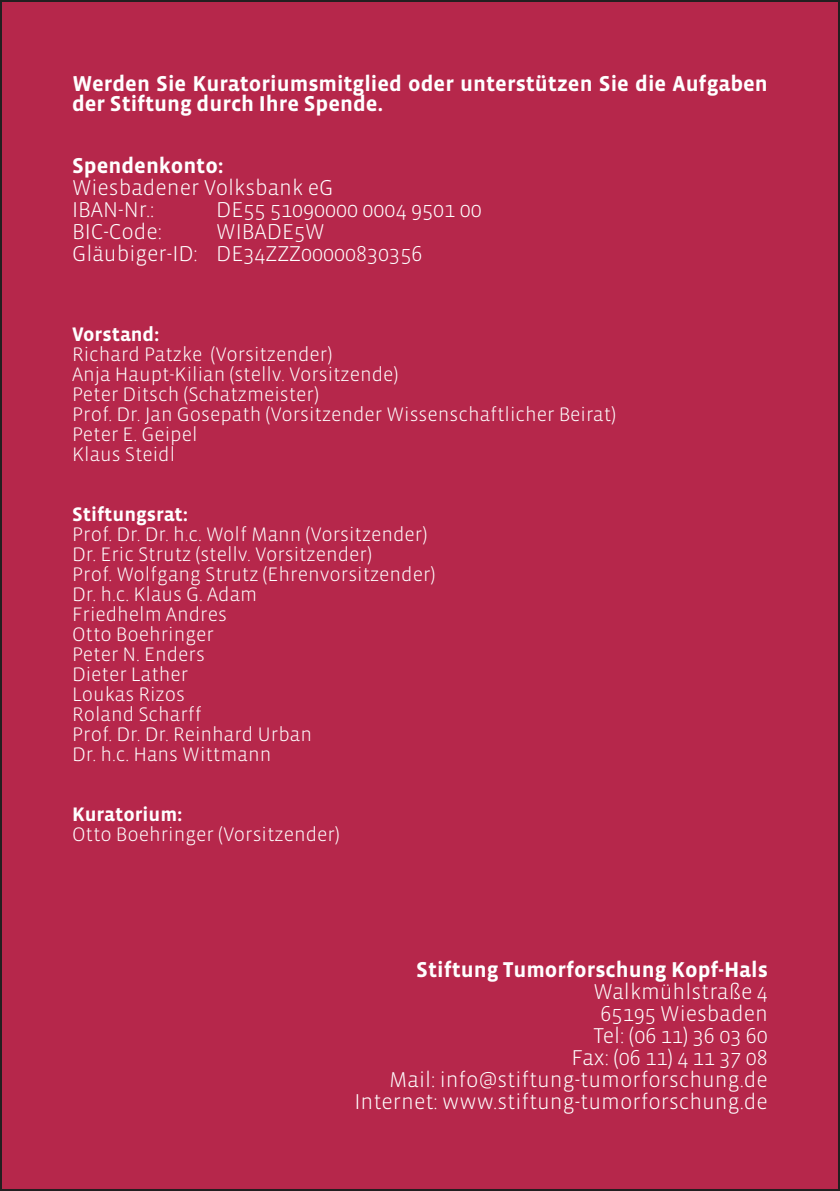
<style>
.page{position:relative;width:840px;height:1191px;background:#fff}
.page>*{position:absolute;margin:0;border:0;box-sizing:border-box;transform-origin:0 0}
.t1{font:300 22px "Vista Sans OT";color:#fff}
.t2{font:700 22px/20px "Vista Sans OT";color:#fff}
.t3{font:300 20px "Vista Sans OT";color:#fff}
.t4{font:700 20px "Vista Sans OT";color:#fff}
</style>
<div class="page">
<div style="left:1px;top:1px;width:837px;height:1189px;background:#b6274b"></div>
<p class="t2" style="left:72px;top:74px;width:697px">Werden Sie Kuratoriumsmitglied oder unterstützen Sie die Aufgaben der Stiftung durch Ihre Spende.</p>
<p class="t2" style="left:72px;top:156px;width:153px">Spendenkonto:</p>
<p class="t1" style="left:72px;top:176px;width:263px">Wiesbadener Volksbank eG</p>
<p class="t1" style="left:72px;top:198px;width:84px">IBAN-Nr.:</p>
<p class="t1" style="left:216px;top:198px;width:267px">DE55 51090000 0004 9501 00</p>
<p class="t1" style="left:72px;top:220px;width:91px">BIC-Code:</p>
<p class="t1" style="left:216px;top:220px;width:110px">WIBADE5W</p>
<p class="t1" style="left:72px;top:242px;width:351px">Gläubiger-ID: DE34ZZZ00000830356</p>
<p class="t4" style="left:72px;top:324px;width:89px">Vorstand:</p>
<p class="t3" style="left:72px;top:344px;width:261px">Richard Patzke (Vorsitzender)</p>
<p class="t3" style="left:72px;top:364px;width:328px">Anja Haupt-Kilian (stellv. Vorsitzende)</p>
<p class="t3" style="left:72px;top:384px;width:248px">Peter Ditsch (Schatzmeister)</p>
<p class="t3" style="left:72px;top:404px;width:545px">Prof. Dr. Jan Gosepath (Vorsitzender Wissenschaftlicher Beirat)</p>
<p class="t3" style="left:72px;top:424px;width:127px">Peter E. Geipel</p>
<p class="t3" style="left:72px;top:444px;width:104px">Klaus Steidl</p>
<p class="t4" style="left:72px;top:504px;width:117px">Stiftungsrat:</p>
<p class="t3" style="left:72px;top:524px;width:356px">Prof. Dr. Dr. h.c. Wolf Mann (Vorsitzender)</p>
<p class="t3" style="left:72px;top:544px;width:301px">Dr. Eric Strutz (stellv. Vorsitzender)</p>
<p class="t3" style="left:72px;top:564px;width:365px">Prof. Wolfgang Strutz (Ehrenvorsitzender)</p>
<p class="t3" style="left:72px;top:584px;width:187px">Dr. h.c. Klaus G. Adam</p>
<p class="t3" style="left:72px;top:604px;width:156px">Friedhelm Andres</p>
<p class="t3" style="left:72px;top:624px;width:143px">Otto Boehringer</p>
<p class="t3" style="left:72px;top:644px;width:134px">Peter N. Enders</p>
<p class="t3" style="left:72px;top:664px;width:118px">Dieter Lather</p>
<p class="t3" style="left:72px;top:684px;width:114px">Loukas Rizos</p>
<p class="t3" style="left:72px;top:704px;width:131px">Roland Scharff</p>
<p class="t3" style="left:72px;top:724px;width:241px">Prof. Dr. Dr. Reinhard Urban</p>
<p class="t3" style="left:72px;top:744px;width:201px">Dr. h.c. Hans Wittmann</p>
<p class="t4" style="left:72px;top:804px;width:112px">Kuratorium:</p>
<p class="t3" style="left:72px;top:824px;width:269px">Otto Boehringer (Vorsitzender)</p>
<p class="t2" style="left:416px;top:960px;width:353px">Stiftung Tumorforschung Kopf-Hals</p>
<p class="t1" style="left:593px;top:980px;width:176px">Walkmühlstraße 4</p>
<p class="t1" style="left:600px;top:1002px;width:169px">65195 Wiesbaden</p>
<p class="t1" style="left:593px;top:1024px;width:176px">Tel: (06 11) 36 03 60</p>
<p class="t1" style="left:571px;top:1046px;width:198px">Fax: (06 11) 4 11 37 08</p>
<p class="t1" style="left:389px;top:1068px;width:380px">Mail: info@stiftung-tumorforschung.de</p>
<p class="t1" style="left:354px;top:1090px;width:414px">Internet: www.stiftung-tumorforschung.de</p>
</div>
